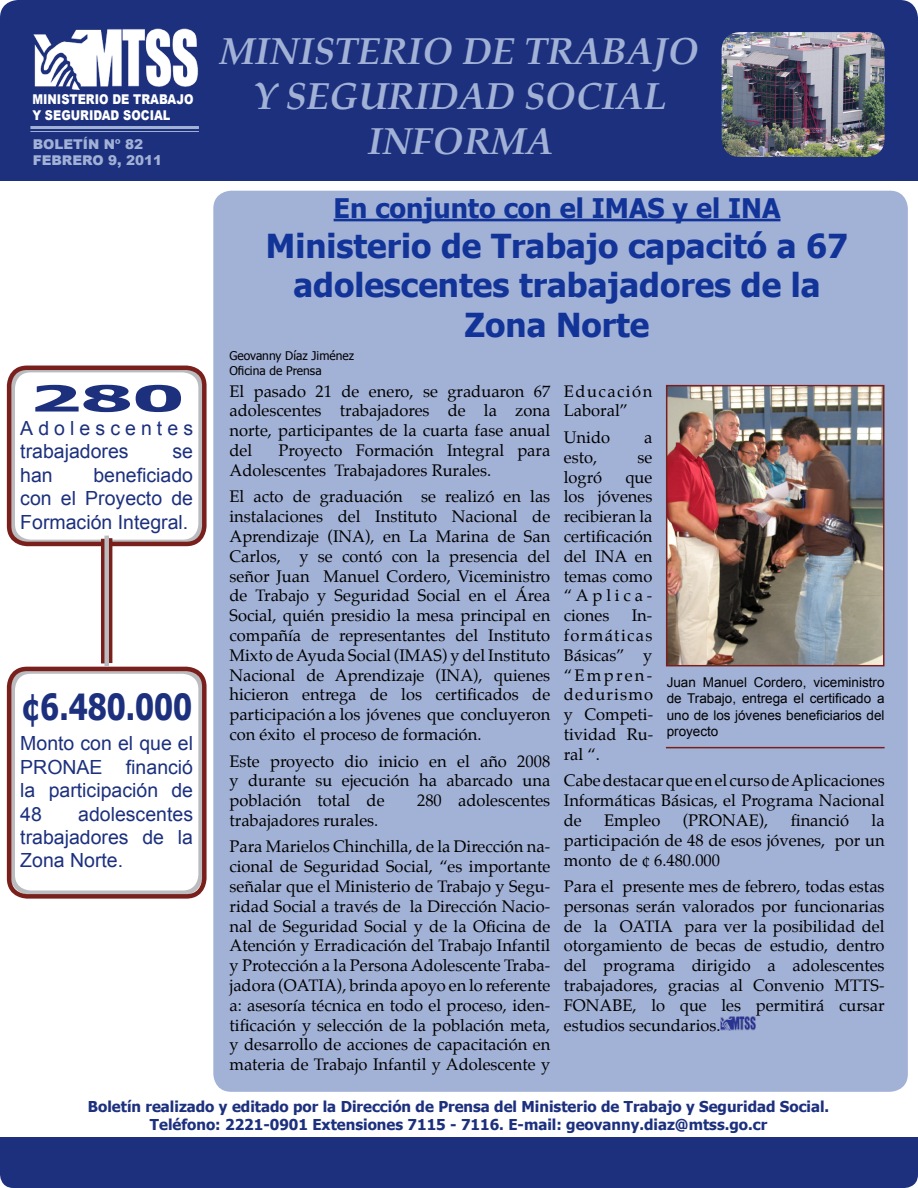
<style>
.page{position:relative;width:918px;height:1188px;background:#fff}
.page>*{position:absolute;margin:0;border:0;box-sizing:border-box;transform-origin:0 0}
.t1{font:italic 700 37.5px "Palatino";color:#a2b1d6}
.t2{font:700 36px "Tahoma";color:#1c307e;scale:.83 1}
.t3{font:700 36px "Tahoma";color:#1c307e;scale:2.25 1}
.t4{font:700 33px/39.6px "Tahoma";color:#123498;text-align:center}
.t5{font:700 27px "Tahoma";color:#123498}
.t6{font:19.5px/23.4px "Arial";color:#1c307e;text-align:justify}
.t7{font:19.5px/23.4px "Arial";letter-spacing:.13em;color:#1c307e}
.t8{font:16.5px/19.8px "Palatino";color:#000;text-align:justify}
.t9{font:16.5px/19.8px "Palatino";letter-spacing:.09em;color:#000}
.t10{font:700 15px/18px "Tahoma";color:#1c307e;text-align:center}
.t11{font:13.5px/16.2px "Arial";color:#000;text-align:justify}
.t12{font:900 13.5px/16.2px "Arial";color:#fff;scale:.84 1}
.t13{font:900 13.5px "Arial";color:#a2b1d6}
.t14{font:12px/15px "Tahoma";color:#000}
</style>
<div class="page">
<div style="left:213px;top:191px;width:695px;height:901px;background:#a2b1d6;border-radius:18px"></div>
<div style="left:0;top:1156px;width:918px;height:32px;background:#1c307e;border-radius:14px"></div>
<div style="left:0;top:0;width:918px;height:181px;background:#1c307e;border-radius:18px"></div>
<img style="left:33px;top:28px;width:166px;height:62px">
<hr style="left:334px;top:219px;width:446px;height:2px;background:#123498">
<img style="left:721px;top:1017px;width:35px;height:14px">
<hr style="left:30px;top:126px;width:169px;height:3px;background:#a2b1d6">
<hr style="left:30px;top:131px;width:169px;height:1px;background:#a2b1d6">
<img style="left:722px;top:32px;width:163px;height:125px">
<div style="left:0;top:1138px;width:918px;height:32px;background:#1c307e"></div>
<hr style="left:666px;top:747px;width:219px;height:1px;background:#79201c">
<div style="left:10px;top:669px;width:193px;height:226px;border:4px solid #babcbf;border-radius:18px"></div>
<div style="left:7px;top:667px;width:200px;height:232px;border:4px solid #79201c;border-radius:18px"></div>
<div style="left:10px;top:368px;width:193px;height:176px;border:4px solid #babcbf;border-radius:18px"></div>
<div style="left:7px;top:366px;width:200px;height:180px;border:4px solid #79201c;border-radius:18px"></div>
<div style="left:101px;top:539px;width:5px;height:124px;background:#79201c"></div>
<hr style="left:108px;top:538px;width:4px;height:125px;background:#79201c">
<div style="left:104px;top:536px;width:5px;height:131px;background:#babcbf"></div>
<img style="left:669px;top:388px;width:213px;height:275px">
<div style="left:666px;top:385px;width:219px;height:281px;border:2px solid #79201c"></div>
<p class="t12" style="left:32px;top:91px;width:193px">MINISTERIO DE TRABAJO<br>Y SEGURIDAD SOCIAL</p>
<p class="t13" style="left:33px;top:134px;width:22px">BOLET</p>
<p class="t13" style="left:83px;top:134px;width:62px">ÍN Nº 82</p>
<p class="t13" style="left:33px;top:151px;width:21px">FEBRERO</p>
<p class="t13" style="left:108px;top:151px;width:56px">9, 2011</p>
<h2 class="t3" style="left:29px;top:376px;width:70px">280</h2>
<p class="t7" style="left:20px;top:417px;width:174px">Adolescentes trabajadores</p>
<p class="t6" style="left:173px;top:440px;width:22px">se</p>
<p class="t6" style="left:20px;top:463px;width:174px;text-indent:73px">beneficiado con el Proyecto de Formación Integral.</p>
<p class="t6" style="left:20px;top:463px;width:34px">han</p>
<h2 class="t2" style="left:21px;top:684px;width:207px">¢6.480.000</h2>
<p class="t6" style="left:20px;top:732px;width:174px">Monto con el que el PRONAE financió la participación de 48</p>
<p class="t6" style="left:20px;top:802px;width:174px;text-indent:58px">adolescentes trabajadores de la Zona Norte.</p>
<h1 class="t1" style="left:220px;top:21px;width:481px">MINISTERIO DE TRABAJO</h1>
<h1 class="t1" style="left:253px;top:66px;width:415px">Y SEGURIDAD SOCIAL</h1>
<h1 class="t1" style="left:368px;top:111px;width:95px">INFORMA</h1>
<h3 class="t5" style="left:334px;top:191px;width:448px">En conjunto con el IMAS y el INA</h3>
<h3 class="t4" style="left:266px;top:225px;width:584px">Ministerio de Trabajo capacitó a 67 adolescentes trabajadores de la<br>Zona Norte</h3>
<p class="t14" style="left:230px;top:348px;width:126px">Geovanny Díaz Jiménez<br>Oficina de Prensa</p>
<p class="t8" style="left:230px;top:381px;width:322px">El pasado 21 de enero, se graduaron 67 adolescentes trabajadores de la zona norte, participantes de la cuarta fase anual del</p>
<p class="t8" style="left:230px;top:440px;width:322px;text-indent:49px">Proyecto Formación Integral para<br>Adolescentes Trabajadores Rurales.</p>
<p class="t8" style="left:230px;top:487px;width:322px">El acto de graduación se realizó en las instalaciones del Instituto Nacional de Aprendizaje (INA), en La Marina de San Carlos, y se contó con la presencia del señor Juan Manuel Cordero, Viceministro de Trabajo y Seguridad Social en el Área Social, quién presidio la mesa principal en compañía de representantes del Instituto Mixto de Ayuda Social (IMAS) y del Instituto Nacional de Aprendizaje (INA), quienes hicieron entrega de los certificados de participación a los jóvenes que concluyeron con éxito el proceso de formación.</p>
<p class="t8" style="left:230px;top:751px;width:322px">Este proyecto dio inicio en el año 2008 y durante su ejecución ha abarcado una población total de</p>
<p class="t8" style="left:417px;top:791px;width:135px">280 adolescentes</p>
<p class="t8" style="left:230px;top:807px;width:322px;line-height:26.5px">trabajadores rurales.<br>Para Marielos Chinchilla, de la Dirección na-</p>
<p class="t8" style="left:230px;top:857px;width:322px">cional de Seguridad Social, “es importante señalar que el Ministerio de Trabajo y Segu&shy;ridad Social a través de la Dirección Nacio&shy;nal de Seguridad Social y de la Oficina de Atención y Erradicación del Trabajo Infantil y Protección a la Persona Adolescente Traba&shy;jadora (OATIA), brinda apoyo en lo referente a: asesoría técnica en todo el proceso, iden&shy;tificación y selección de la población meta, y desarrollo de acciones de capacitación en materia de Trabajo Infantil y Adolescente y</p>
<p class="t9" style="left:564px;top:381px;width:90px">Educación<br>Laboral”</p>
<p class="t8" style="left:564px;top:427px;width:48px">Unido</p>
<p class="t8" style="left:644px;top:427px;width:10px">a</p>
<p class="t8" style="left:564px;top:447px;width:35px">esto,</p>
<p class="t8" style="left:638px;top:447px;width:16px">se</p>
<p class="t8" style="left:564px;top:467px;width:40px">logró</p>
<p class="t8" style="left:564px;top:467px;width:90px;text-indent:62px">que los jóvenes recibieran la certificación del INA en temas como “Aplica&shy;ciones</p>
<p class="t8" style="left:564px;top:606px;width:91px;text-indent:68px">In&shy;formáticas Básicas” y “Empren&shy;dedurismo y Competi&shy;tividad Ru&shy;ral “.</p>
<p class="t8" style="left:564px;top:771px;width:322px">Cabe destacar que en el curso de Aplicaciones Informáticas Básicas, el Programa Nacional de</p>
<p class="t11" style="left:667px;top:675px;width:219px">Juan Manuel Cordero, viceministro de Trabajo, entrega el certificado a uno de los jóvenes beneficiarios del proyecto</p>
<p class="t8" style="left:604px;top:810px;width:58px">Empleo</p>
<p class="t8" style="left:683px;top:810px;width:87px">(PRONAE),</p>
<p class="t8" style="left:791px;top:810px;width:60px">financió</p>
<p class="t8" style="left:564px;top:810px;width:322px;text-indent:308px">la participación de 48 de esos jóvenes, por un monto de ¢ 6.480.000</p>
<p class="t8" style="left:564px;top:876px;width:322px">Para el presente mes de febrero, todas estas personas serán valorados por funcionarias de la OATIA para ver la posibilidad del otorgamiento de becas de estudio, dentro del programa dirigido a adolescentes trabajadores, gracias al Convenio MTTS-FONABE, lo que les permitirá cursar estudios secundarios.</p>
<p class="t10" style="left:88px;top:1097px;width:743px">Boletín realizado y editado por la Dirección de Prensa del Ministerio de Trabajo y Seguridad Social.<br>Teléfono: 2221-0901 Extensiones 7115 - 7116. E-mail: geovanny.diaz@mtss.go.cr</p>
</div>
